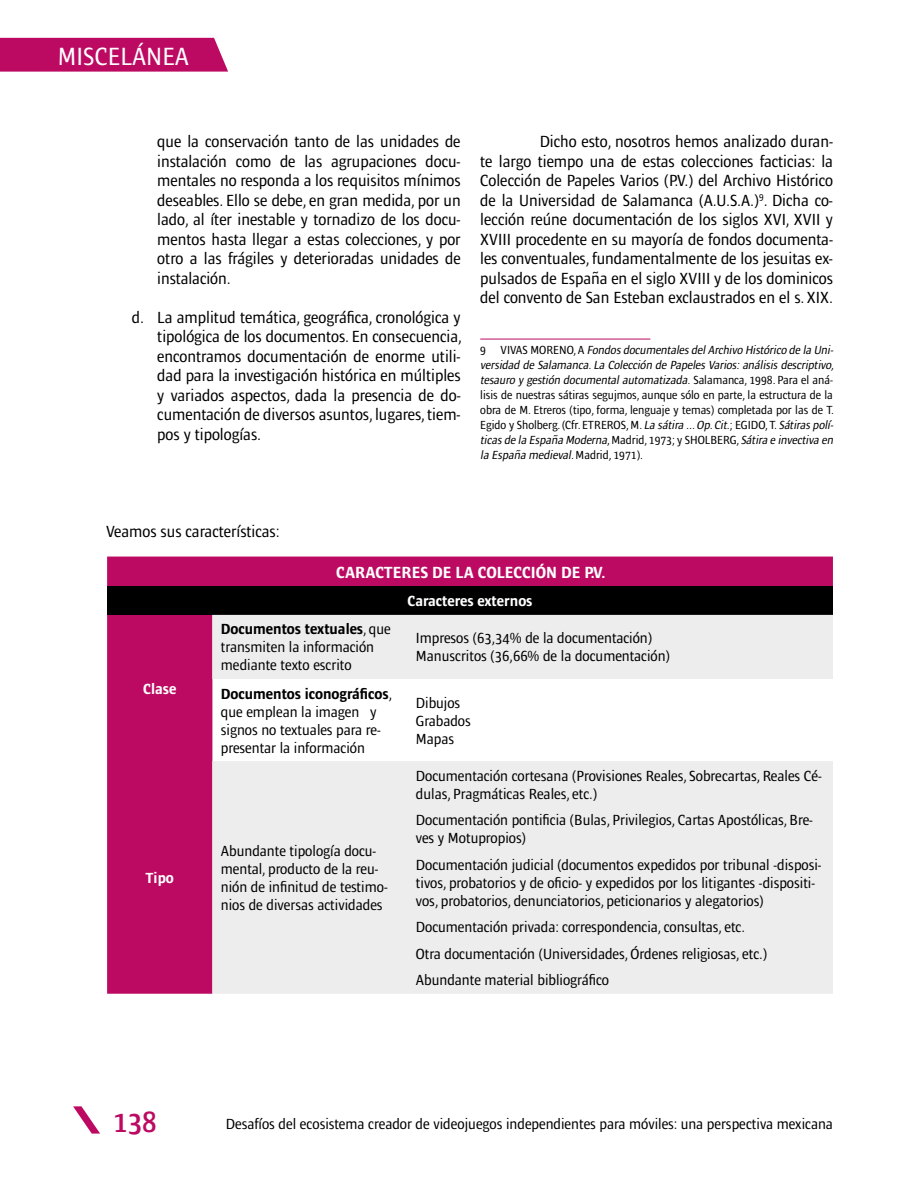
<style>
.page{position:relative;width:918px;height:1188px;background:#fff}
.page>*{position:absolute;margin:0;border:0;box-sizing:border-box;transform-origin:0 0}
.t1{font:600 condensed 30px "Ardoise Std";color:#bc0a62}
.t2{font:condensed 25.5px "Ardoise Std";color:#fff}
.t3{font:condensed 16.5px/19.5px "Ardoise Std";color:#000;text-align:justify}
.t4{font:700 condensed 16.5px "Ardoise Std";color:#fff}
.t5{font:condensed 15px/18px "Ardoise Std";color:#000}
.t6{font:700 condensed 15px "Ardoise Std";color:#fff}
.t7{font:condensed 12px/15px "Ardoise Std";color:#000}
.s1{font-style:italic}
.s2{font-weight:700}
</style>
<div class="page">
<hr style="left:480px;top:339px;width:170px;height:1px;background:#bc0a62">
<svg style="left:107px;top:557px;width:726px;height:437px;background:#ba0c62"></svg>
<div style="left:107px;top:587px;width:726px;height:28px;background:#000"></div>
<svg style="left:212px;top:615px;width:621px;height:379px;fill:#ededed"></svg>
<svg style="left:73px;top:1106px;width:27px;height:28px"></svg>
<div style="left:0;top:38px;width:228px;height:34px;background:#bc0a62"></div>
<h2 class="t2" style="left:58px;top:42px;width:133px">MISCELÁNEA</h2>
<p class="t3" style="left:157px;top:132px;width:305px">que la conservación tanto de las unidades de instalación como de las agrupaciones docu&shy;mentales no responda a los requisitos mínimos deseables. Ello se debe, en gran medida, por un lado, al íter inestable y tornadizo de los docu&shy;mentos hasta llegar a estas colecciones, y por otro a las frágiles y deterioradas unidades de instalación.</p>
<p class="t3" style="left:157px;top:307px;width:306px;text-indent:-26px">d. La amplitud temática, geográfica, cronológica y tipológica de los documentos. En consecuencia, encontramos documentación de enorme utili&shy;dad para la investigación histórica en múltiples y variados aspectos, dada la presencia de do&shy;cumentación de diversos asuntos, lugares, tiem&shy;pos y tipologías.</p>
<p class="t3" style="left:480px;top:132px;width:354px;text-indent:60px">Dicho esto, nosotros hemos analizado duran&shy;te largo tiempo una de estas colecciones facticias: la Colección de Papeles Varios (P.V.) del Archivo Histórico de la Universidad de Salamanca (A.U.S.A.)<sup>9</sup>. Dicha co&shy;lección reúne documentación de los siglos XVI, XVII y XVIII procedente en su mayoría de fondos documenta&shy;les conventuales, fundamentalmente de los jesuitas ex&shy;pulsados de España en el siglo XVIII y de los dominicos del convento de San Esteban exclaustrados en el s. XIX.</p>
<p class="t7" style="left:480px;top:342px;width:358px">9 V I VA S M O R E N O, A <span class="s1">Fondos documentales delArchivo Histórico de la Uni&shy;versidad de Salamanca.La Colección de Papeles Varios:análisis descriptivo, tesauro y gestión documental automatizada.</span> S a l a m a n c a , 1 9 9 8 . Pa ra e l a n á - lisis de nuestras sátiras segujmos, aunque sólo en parte, la estructura de la obra de M. Etreros (tipo, forma, lenguaje y temas) completada por las de T.<br>Egido y Sholberg. (Cfr. ETREROS, M. <span class="s1">La sátira ...Op.Cit</span>.; EGIDO, T. <span class="s1">Sátiras polí&shy;ticas de la España Moderna</span>, M a d r i d , 1 9 7 3 ; y S H O L B E R G , <span class="s1">Sátira e invectiva en la España medieval.</span>M a d ri d , 1 9 7 1 ) .</p>
<p class="t3" style="left:106px;top:522px;width:175px">Veamos sus características:</p>
<p class="t6" style="left:143px;top:680px;width:35px">Clase</p>
<p class="t6" style="left:146px;top:869px;width:30px">Tipo</p>
<p class="t4" style="left:336px;top:563px;width:271px">CARACTERES DE LA COLECCIÓN DE P.V.</p>
<p class="t6" style="left:408px;top:593px;width:127px">Caracteres externos</p>
<p class="t5" style="left:221px;top:620px;width:171px"><span class="s2">Documentos textuales</span>, que transmiten la información mediante texto escrito</p>
<p class="t5" style="left:416px;top:629px;width:256px">Impresos (63,34% de la documentación)<br>Manuscritos (36,66% de la documentación)</p>
<p class="t5" style="left:221px;top:684px;width:173px"><span class="s2">Documentos iconográficos</span>, que emplean la imagen y signos no textuales para re&shy;presentar la información</p>
<p class="t5" style="left:416px;top:693px;width:56px">Dibujos<br>Grabados<br>Mapas</p>
<p class="t5" style="left:221px;top:842px;width:168px">Abundante tipología docu&shy;mental, producto de la reu&shy;nión de infinitud de testimo&shy;nios de diversas actividades</p>
<p class="t5" style="left:416px;top:767px;width:407px">Documentación cortesana (Provisiones Reales, Sobrecartas, Reales Cé&shy;dulas, Pragmáticas Reales, etc.)</p>
<p class="t5" style="left:416px;top:811px;width:399px">Documentación pontificia (Bulas, Privilegios, Cartas Apostólicas, Bre&shy;ves y Motupropios)</p>
<p class="t5" style="left:416px;top:856px;width:407px">Documentación judicial (documentos expedidos por tribunal -disposi&shy;tivos, probatorios y de oficio- y expedidos por los litigantes -dispositi&shy;vos, probatorios, denunciatorios, peticionarios y alegatorios)</p>
<p class="t5" style="left:416px;top:914px;width:353px;line-height:26.5px">Documentación privada: correspondencia, consultas, etc.<br>Otra documentación (Universidades, Órdenes religiosas, etc.)<br>Abundante material bibliográfico</p>
<h1 class="t1" style="left:113px;top:1104px;width:45px">138</h1>
<p class="t5" style="left:226px;top:1115px;width:609px">Desafíos del ecosistema creador de videojuegos independientes para móviles: una perspectiva mexicana</p>
</div>
